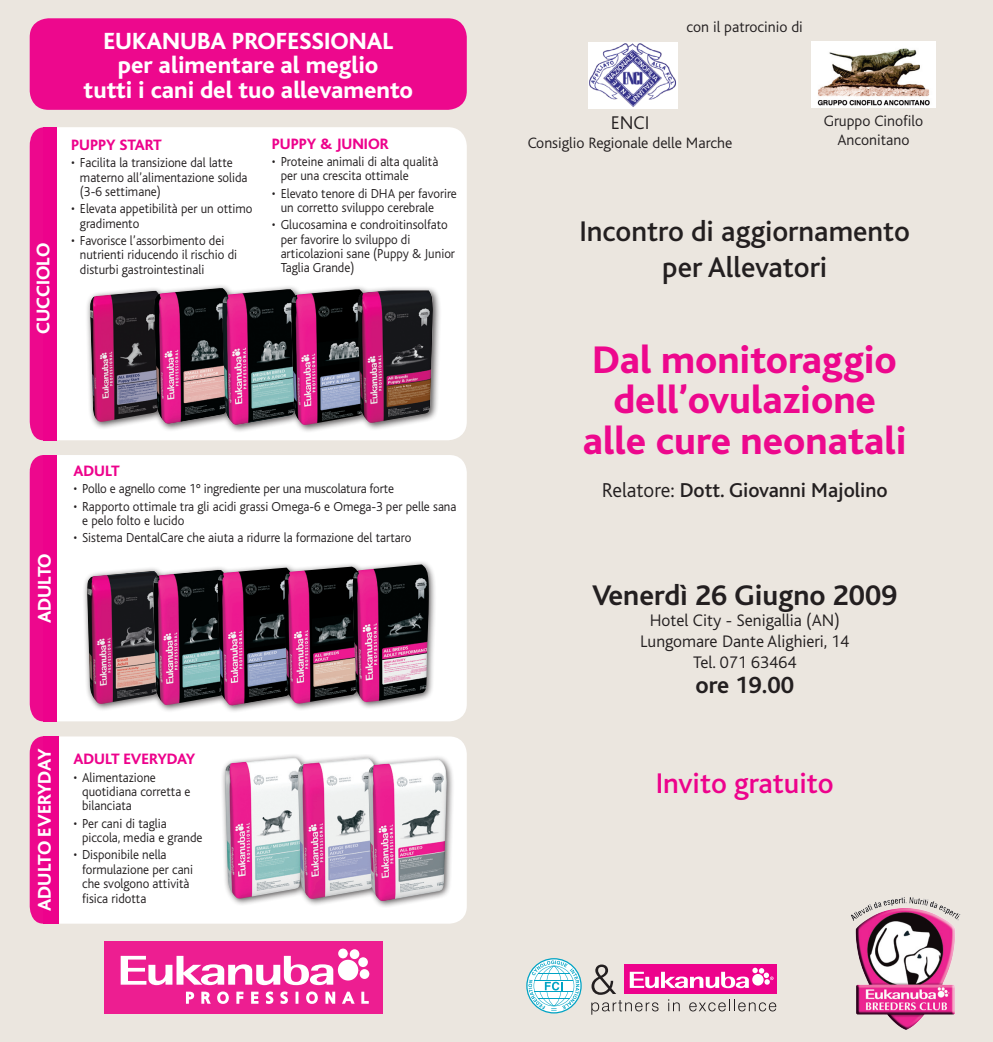
<style>
.page{position:relative;width:993px;height:1042px;background:#fff}
.page>*{position:absolute;margin:0;border:0;box-sizing:border-box;transform-origin:0 0}
.t1{font:800 40.25px/40.2px "Bliss";color:#ed088d;text-align:center}
.t2{font:500 29.75px/35.7px "Bliss";color:#231f20;text-align:center}
.t3{font:700 29.75px "Bliss";color:#231f20}
.t4{font:500 29.75px "Bliss";color:#ed028c}
.t5{font:800 24.5px/24.5px "Bliss";color:#fff;text-align:center}
.t6{font:700 24.5px "Bliss";color:#231f20}
.t7{font:500 21px "Bliss";color:#231f20}
.t8{font:800 19.25px "Bliss";color:#fff}
.t9{font:300 19.25px "Bliss";color:#231f20}
.t10{font:300 17.5px/21px "Bliss";color:#231f20;text-align:center}
.t11{font:300 15.75px/18.9px "Bliss";color:#231f20;text-align:center}
.t12{font:800 15.75px "Bliss";color:#ed028c}
.t13{font:300 13.65px/14.3px "Bliss";color:#231f20;scale:.95 1}
.s1{font-weight:300}
</style>
<div class="page">
<div style="left:0;top:0;width:992px;height:1042px;background:#ebe6df"></div>
<div style="left:30px;top:455px;width:436px;height:266px;background:#fff;border-radius:17px"></div>
<div style="left:30px;top:455px;width:13px;height:266px;background:#ed088d"></div>
<div style="left:43px;top:455px;width:14px;height:266px;background:#ed028c"></div>
<div style="left:82px;top:560px;width:355px;height:153px;background:#231f20;opacity:.75"></div>
<img style="left:87px;top:571px;width:66px;height:133px">
<img style="left:153px;top:570px;width:65px;height:135px">
<img style="left:218px;top:567px;width:76px;height:139px">
<img style="left:284px;top:567px;width:76px;height:137px">
<img style="left:352px;top:564px;width:77px;height:138px">
<div style="left:30px;top:127px;width:436px;height:313px;background:#fff;border-radius:19px"></div>
<div style="left:30px;top:127px;width:13px;height:313px;background:#ed088d"></div>
<div style="left:43px;top:127px;width:14px;height:313px;background:#ed028c"></div>
<div style="left:85px;top:283px;width:356px;height:150px;background:#231f20;opacity:.75"></div>
<img style="left:90px;top:291px;width:64px;height:131px">
<img style="left:154px;top:288px;width:76px;height:136px">
<img style="left:222px;top:289px;width:69px;height:136px">
<img style="left:291px;top:289px;width:75px;height:136px">
<img style="left:357px;top:290px;width:76px;height:133px">
<div style="left:30px;top:736px;width:436px;height:187px;background:#fff;border-radius:17px"></div>
<div style="left:30px;top:736px;width:13px;height:187px;background:#ed088d"></div>
<div style="left:43px;top:736px;width:15px;height:187px;background:#ed028c"></div>
<div style="left:220px;top:752px;width:234px;height:156px;background:#231f20;opacity:.75"></div>
<img style="left:225px;top:757px;width:78px;height:141px">
<img style="left:298px;top:758px;width:78px;height:141px">
<img style="left:368px;top:759px;width:78px;height:142px">
<div style="left:104px;top:941px;width:279px;height:73px;background:#ed1e91"></div>
<svg style="left:121px;top:948px;width:248px;height:37px"></svg>
<svg style="left:186px;top:991px;width:182px;height:13px"></svg>
<div style="left:30px;top:18px;width:436px;height:92px;background:#ed088d;border-radius:19px"></div>
<div style="left:526px;top:958px;width:55px;height:55px;border:1px solid #00a3c4;border-radius:50%"></div>
<svg style="left:528px;top:960px;width:51px;height:51px;background:#bbe4eb"></svg>
<svg style="left:591px;top:964px;width:185px;height:50px"></svg>
<img style="left:851px;top:897px;width:110px;height:133px">
<img style="left:811px;top:41px;width:124px;height:67px">
<img style="left:588px;top:42px;width:89px;height:67px">
<h3 class="t8" style="left:33px;top:334px;width:93px;rotate:-90deg">CUCCIOLO</h3>
<h3 class="t5" style="left:84px;top:29px;width:331px">Eukanuba Professional<br>per alimentare al meglio<br>tutti i cani del tuo allevamento</h3>
<p class="t12" style="left:71px;top:137px;width:90px">puppy start</p>
<p class="t13" style="left:80px;top:156px;width:178px;text-indent:-9px">• Facilita la transizione dal latte materno all’alimentazione solida (3-6 settimane)</p>
<p class="t13" style="left:80px;top:202px;width:183px;text-indent:-9px">• Elevata appetibilità per un ottimo gradimento</p>
<p class="t13" style="left:80px;top:234px;width:167px;text-indent:-9px">• Favorisce l’assorbimento dei nutrienti riducendo il rischio di disturbi gastrointestinali</p>
<p class="t12" style="left:272px;top:135px;width:118px">puppy &amp; junior</p>
<p class="t13" style="left:280px;top:155px;width:167px;text-indent:-9px">• Proteine animali di alta qualità per una crescita ottimale</p>
<p class="t13" style="left:280px;top:186px;width:187px;text-indent:-9px">• Elevato tenore di DHA per favorire un corretto sviluppo cerebrale</p>
<p class="t13" style="left:280px;top:218px;width:185px;text-indent:-9px">• Glucosamina e condroitinsolfato per favorire lo sviluppo di articolazioni sane (Puppy &amp; Junior<br>Taglia Grande)</p>
<h3 class="t8" style="left:35px;top:623px;width:72px;rotate:-90deg">ADULTO</h3>
<p class="t12" style="left:73px;top:463px;width:20px">Adult</p>
<p class="t13" style="left:73px;top:482px;width:339px">• Pollo e agnello come 1° ingrediente per una muscolatura forte</p>
<p class="t13" style="left:82px;top:499px;width:395px;text-indent:-9px">• Rapporto ottimale tra gli acidi grassi Omega-6 e Omega-3 per pelle sana e pelo folto e lucido</p>
<p class="t13" style="left:73px;top:531px;width:357px">• Sistema DentalCare che aiuta a ridurre la formazione del tartaro</p>
<h3 class="t8" style="left:35px;top:911px;width:164px;rotate:-90deg">ADULTO EVERYDAY</h3>
<p class="t12" style="left:73px;top:751px;width:11px">adult</p>
<p class="t12" style="left:123px;top:751px;width:73px">eve ryday</p>
<p class="t13" style="left:82px;top:770px;width:116px;text-indent:-9px">• Alimentazione quotidiana corretta e bilanciata</p>
<p class="t13" style="left:82px;top:816px;width:128px;text-indent:-9px">• Per cani di taglia piccola, media e grande</p>
<p class="t13" style="left:82px;top:848px;width:118px;text-indent:-9px">• Disponibile nella formulazione per cani che svolgono attività fisica ridotta</p>
<p class="t11" style="left:686px;top:18px;width:118px">con il patrocinio di</p>
<h3 class="t9" style="left:610px;top:113px;width:40px">ENCI</h3>
<p class="t11" style="left:527px;top:134px;width:206px">Consiglio Regionale delle Marche</p>
<p class="t11" style="left:823px;top:112px;width:101px">Gruppo Cinofilo<br>Anconitano</p>
<h2 class="t2" style="left:579px;top:214px;width:332px">Incontro di aggiornamento per Allevatori</h2>
<h1 class="t1" style="left:582px;top:341px;width:325px">Dal monitoraggio dell’ovulazione alle cure neonatali</h1>
<h3 class="t7" style="left:601px;top:479px;width:287px"><span class="s1">Relatore:</span> Dott. Giovanni Majolino</h3>
<h2 class="t3" style="left:592px;top:579px;width:306px">Venerdì 26 Giugno 2009</h2>
<p class="t10" style="left:640px;top:609px;width:210px">Hotel City - Senigallia (AN)<br>Lungomare Dante Alighieri, 14<br>Tel. 071 63464</p>
<h3 class="t6" style="left:695px;top:672px;width:100px">ore 19.00</h3>
<h2 class="t4" style="left:655px;top:768px;width:179px">Invito gratuito</h2>
</div>
